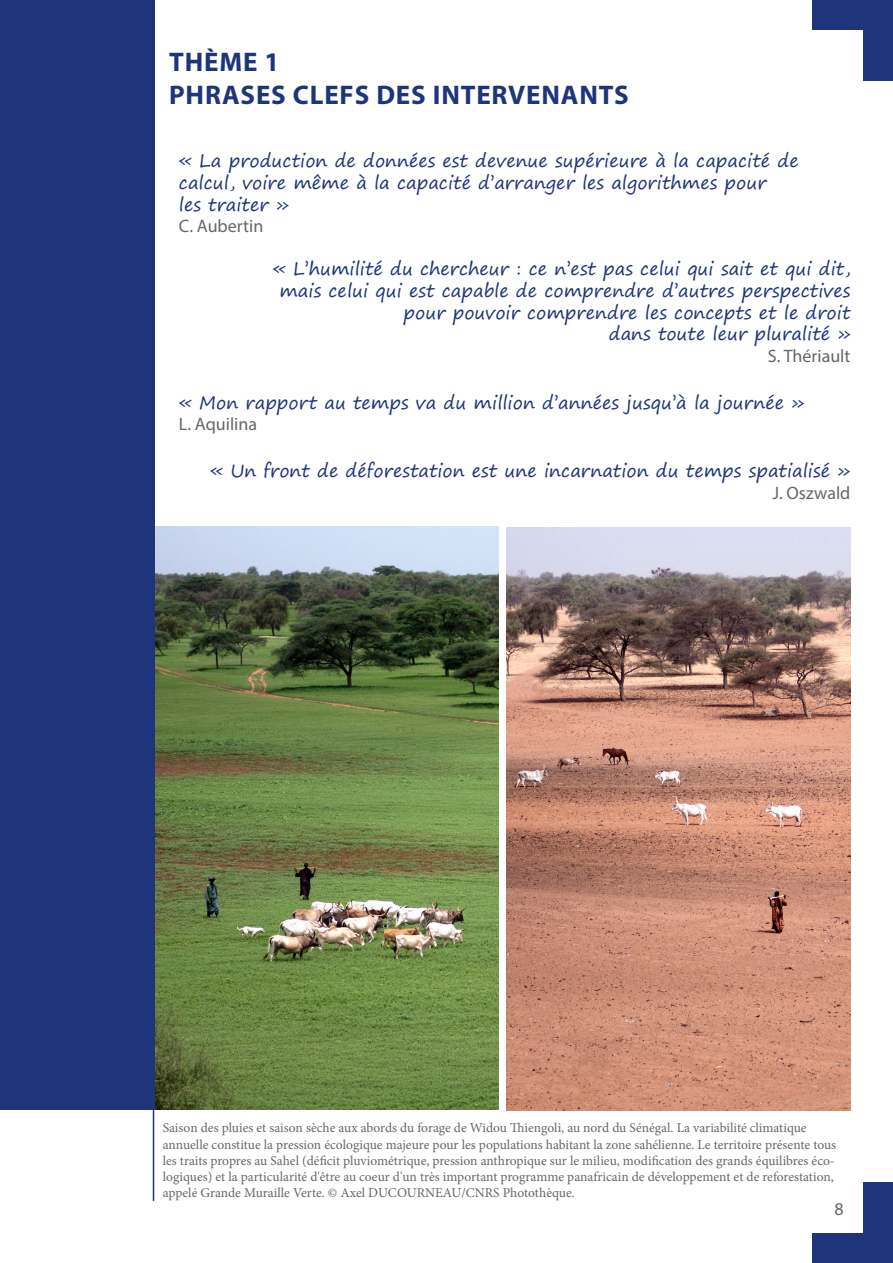
<style>
.page{position:relative;width:893px;height:1263px;background:#fff}
.page>*{position:absolute;margin:0;border:0;box-sizing:border-box;transform-origin:0 0}
.t1{font:700 27px "Myriad Pro";letter-spacing:.03em;color:#1e357c}
.t2{font:18px/21.6px "Segoe Print";color:#1e357c}
.t3{font:18px "Myriad Pro";color:#67676a}
.t4{font:13.5px/16.2px "Minion Pro";color:#67676a}
.s1{font-family:"Myriad Pro";color:#67676a}
</style>
<div class="page">
<img style="left:154px;top:526px;width:345px;height:584px">
<img style="left:506px;top:527px;width:344px;height:583px">
<div style="left:0;top:0;width:154px;height:1110px;background:#1e357c"></div>
<div style="left:863px;top:1182px;width:30px;height:81px;background:#1e357c"></div>
<div style="left:812px;top:1233px;width:81px;height:30px;background:#1e357c"></div>
<div style="left:812px;top:0;width:81px;height:30px;background:#1e357c"></div>
<div style="left:863px;top:0;width:30px;height:81px;background:#1e357c"></div>
<hr style="left:153px;top:1110px;width:1px;height:91px;background:#1e357c">
<p class="t1" style="left:169px;top:45px;width:112px">THÈME 1</p>
<p class="t1" style="left:169px;top:77px;width:461px">PHRASES CLEFS DES INTERVENANTS</p>
<p class="t2" style="left:179px;top:150px;width:621px">« La production de données est devenue supérieure à la capacité de calcul, voire même à la capacité d’arranger les algorithmes pour<br>les traiter »<br><span class="s1">C. Aubertin</span></p>
<p class="t2" style="left:273px;top:258px;width:579px;text-align:center">« L’humilité du chercheur : ce n’est pas celui qui sait et qui dit, mais celui qui est capable de comprendre d’autres perspectives</p>
<p class="t2" style="left:404px;top:301px;width:448px;text-align:right">pour pouvoir comprendre les concepts et le droit dans toute leur pluralité »<br><span class="s1">S. Thériault</span></p>
<p class="t2" style="left:179px;top:391px;width:627px">« Mon rapport au temps va du million d’années jusqu’à la journée »<br><span class="s1">L. Aquilina</span></p>
<p class="t2" style="left:210px;top:459px;width:642px;text-align:right">« Un front de déforestation est une incarnation du temps spatialisé »<br><span class="s1">J. Oszwald</span></p>
<p class="t4" style="left:163px;top:1120px;width:675px">Saison des pluies et saison sèche aux abords du forage de Widou Thiengoli, au nord du Sénégal. La variabilité climatique annuelle constitue la pression écologique majeure pour les populations habitant la zone sahélienne. Le territoire présente tous les traits propres au Sahel (déficit pluviométrique, pression anthropique sur le milieu, modification des grands équilibres éco&shy;logiques) et la particularité d'être au coeur d'un très important programme panafricain de développement et de reforestation, appelé Grande Muraille Verte. © Axel DUCOURNEAU/CNRS Photothèque.</p>
<p class="t3" style="left:834px;top:1197px;width:11px">8</p>
</div>
